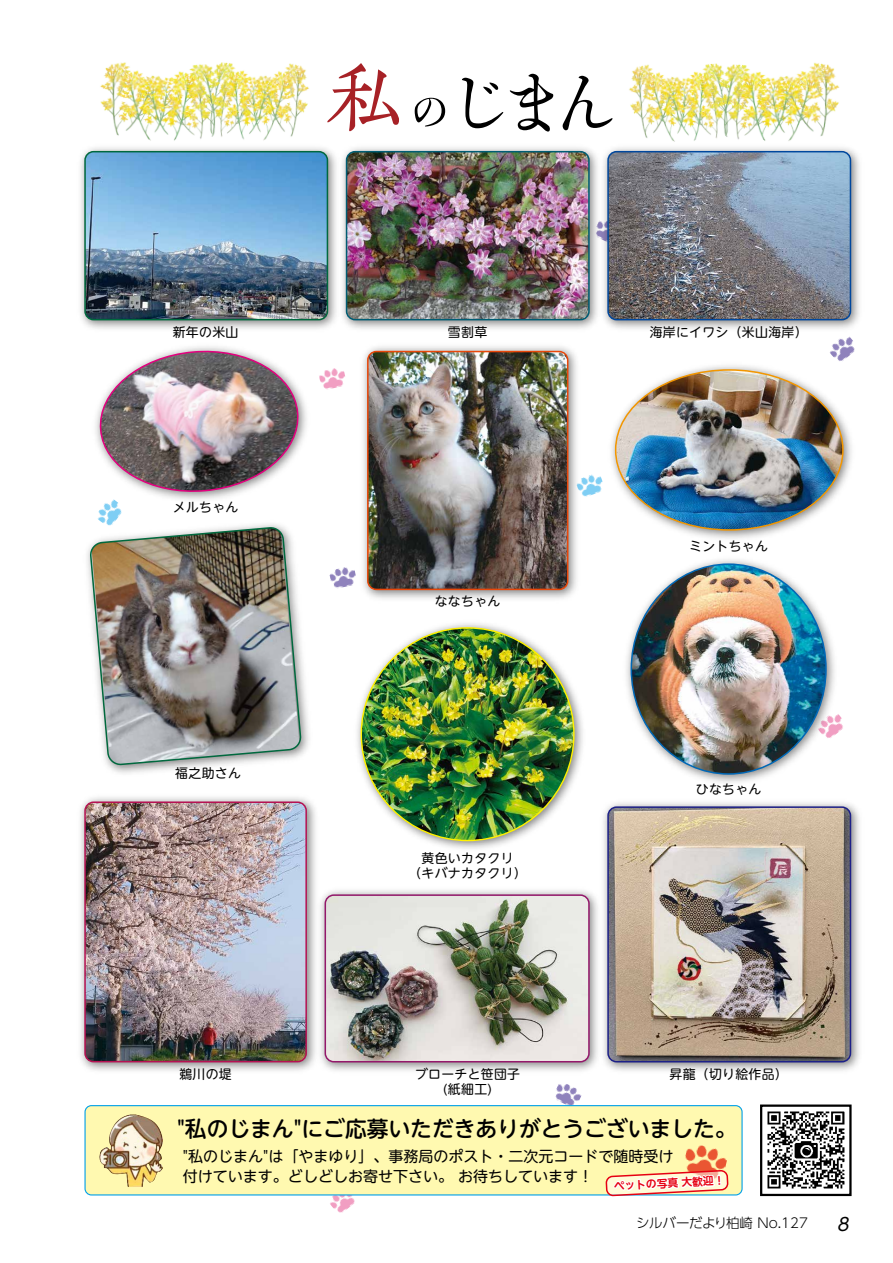
<style>
.page{position:relative;width:893px;height:1263px;background:#fff}
.page>*{position:absolute;margin:0;border:0;box-sizing:border-box;transform-origin:0 0}
.t1{font:500 74.25px "P Kiza Kinryou Std N";color:#000}
.t2{font:500 21.75px "UD Shin M Go Pro";color:#000}
.t3{font:italic 17.7px "UD Shin Go Pro";color:#000}
.t4{font:15px "UD Shin M Go Pro";color:#000}
.t5{font:300 13.5px "UD Shin Go Pro";letter-spacing:-.015em;color:#000}
.t6{font:12.9px/15.5px "UD Shin M Go Pro";letter-spacing:.025em;color:#000;text-align:center}
.t7{font:700 10.65px "UD Shin M Go Pro De";color:#e60012}
.s1{font-size:84.3px;color:#a72126}
.s2{font-size:50.7px}
</style>
<div class="page">
<img style="left:583px;top:474px;width:20px;height:23px">
<img style="left:98px;top:507px;width:24px;height:9px">
<img style="left:329px;top:567px;width:27px;height:21px">
<img style="left:830px;top:336px;width:25px;height:22px">
<img style="left:319px;top:368px;width:26px;height:22px">
<img style="left:555px;top:1084px;width:27px;height:21px">
<img style="left:327px;top:1195px;width:32px;height:18px">
<div style="left:85px;top:1106px;width:657px;height:89px;background:#fff9b0;border-radius:6px"></div>
<div style="left:84px;top:1105px;width:659px;height:90px;border:1px solid #00a0e9;border-radius:6px"></div>
<img style="left:99px;top:1114px;width:64px;height:73px">
<svg style="left:605px;top:1105px;width:124px;height:92px"></svg>
<img style="left:629px;top:63px;width:83px;height:77px">
<img style="left:712px;top:62px;width:128px;height:78px">
<img style="left:226px;top:62px;width:83px;height:78px">
<img style="left:100px;top:62px;width:126px;height:78px">
<img style="left:603px;top:802px;width:257px;height:269px">
<img style="left:608px;top:807px;width:242px;height:255px">
<div style="left:607px;top:806px;width:244px;height:256px;border:2px solid #1d2088;border-radius:9px"></div>
<div style="left:760px;top:1104px;width:92px;height:92px;border:2px solid #000"></div>
<img style="left:322px;top:884px;width:283px;height:187px">
<img style="left:325px;top:895px;width:264px;height:167px">
<div style="left:325px;top:894px;width:265px;height:168px;border:2px solid #94186b;border-radius:9px"></div>
<img style="left:80px;top:797px;width:242px;height:274px">
<img style="left:85px;top:802px;width:221px;height:260px">
<div style="left:84px;top:801px;width:223px;height:261px;border:2px solid #b71253;border-radius:9px"></div>
<img style="left:87px;top:516px;width:222px;height:258px">
<img style="left:89px;top:526px;width:214px;height:240px">
<img style="left:605px;top:140px;width:255px;height:189px">
<img style="left:608px;top:152px;width:242px;height:168px">
<div style="left:607px;top:151px;width:244px;height:169px;border:2px solid #00479d;border-radius:9px"></div>
<img style="left:343px;top:147px;width:262px;height:182px">
<img style="left:347px;top:152px;width:242px;height:168px">
<div style="left:346px;top:151px;width:244px;height:169px;border:2px solid #005d73;border-radius:9px"></div>
<img style="left:80px;top:140px;width:263px;height:189px">
<img style="left:85px;top:152px;width:242px;height:168px">
<div style="left:84px;top:151px;width:244px;height:169px;border:2px solid #00693e;border-radius:9px"></div>
<img style="left:363px;top:346px;width:220px;height:253px">
<img style="left:368px;top:352px;width:200px;height:237px">
<div style="left:367px;top:351px;width:201px;height:239px;border:2px solid #e94709;border-radius:9px"></div>
<img style="left:761px;top:1106px;width:89px;height:89px">
<img style="left:626px;top:559px;width:216px;height:224px">
<img style="left:631px;top:564px;width:195px;height:210px">
<img style="left:357px;top:623px;width:226px;height:226px">
<img style="left:361px;top:628px;width:213px;height:212px;border-radius:106px">
<img style="left:95px;top:395px;width:212px;height:112px">
<img style="left:96px;top:346px;width:205px;height:151px">
<img style="left:611px;top:358px;width:241px;height:181px">
<img style="left:616px;top:370px;width:227px;height:160px">
<h1 class="t1" style="left:325px;top:50px;width:299px"><span class="s1">私</span><span class="s2">の</span>じまん</h1>
<p class="t6" style="left:173px;top:323px;width:67px">新年の米山</p>
<p class="t6" style="left:173px;top:499px;width:67px">メルちゃん</p>
<p class="t6" style="left:175px;top:765px;width:67px">福之助さん</p>
<p class="t6" style="left:448px;top:323px;width:41px">雪割草</p>
<p class="t6" style="left:435px;top:593px;width:67px">ななちゃん</p>
<p class="t6" style="left:408px;top:849px;width:120px">黄色いカタクリ<br>（キバナカタクリ(</p>
<p class="t6" style="left:650px;top:323px;width:159px">海岸にイワシ（米山海岸(</p>
<p class="t6" style="left:689px;top:538px;width:80px">ミントちゃん</p>
<p class="t6" style="left:696px;top:781px;width:67px">ひなちゃん</p>
<p class="t6" style="left:179px;top:1066px;width:54px">鵜川の堤</p>
<p class="t6" style="left:415px;top:1065px;width:107px">ブローチと笹団子(紙細工(</p>
<p class="t6" style="left:669px;top:1065px;width:120px">昇龍（切り絵作品(</p>
<h2 class="t2" style="left:177px;top:1110px;width:561px">"私のじまん"にご応募いただきありがとうございました。</h2>
<p class="t4" style="left:183px;top:1144px;width:492px">"私のじまんは" 「やまゆり」、事務局のポスト・二次元コードで随時受け</p>
<p class="t7" style="left:614px;top:1177px;width:112px;rotate:-3deg">ペットの写真大歓迎!</p>
<p class="t4" style="left:183px;top:1164px;width:411px">付けています。どしどしお寄せ下さい。お待ちしています！</p>
<p class="t5" style="left:636px;top:1212px;width:173px">シルバーだより柏崎 No.127</p>
<h3 class="t3" style="left:837px;top:1209px;width:18px">8</h3>
</div>
